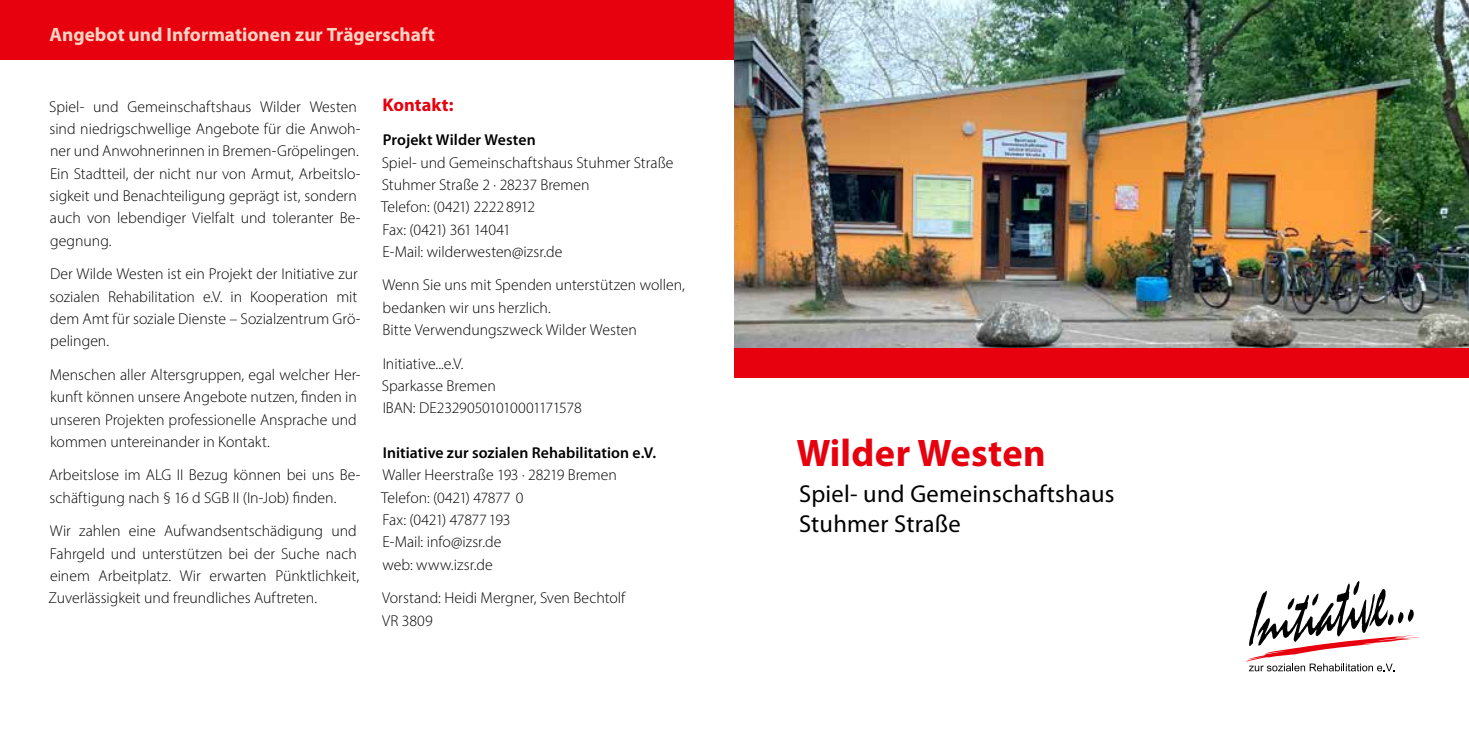
<style>
.page{position:relative;width:1469px;height:735px;background:#fff}
.page>*{position:absolute;margin:0;border:0;box-sizing:border-box;transform-origin:0 0}
.t1{font:700 38.5px "Myriad Pro";letter-spacing:.01em;color:#e7000e}
.t2{font:24.5px/29.8px "Myriad Pro";letter-spacing:.01em;color:#000}
.t3{font:700 19.25px "Myriad Pro";color:#fbd5c3}
.t4{font:700 18.38px "Myriad Pro";color:#e7000e}
.t5{font:300 15.75px/22.4px "Myriad Pro";color:#000}
.t6{font:600 15.75px "Myriad Pro";letter-spacing:.005em;color:#000}
</style>
<div class="page">
<div style="left:734px;top:347px;width:734px;height:30px;background:#e7000e"></div>
<div style="left:0;top:0;width:734px;height:60px;background:#e7000e"></div>
<svg style="left:1246px;top:581px;width:173px;height:90px"></svg>
<img style="left:734px;top:0;width:734px;height:347px">
<p class="t3" style="left:50px;top:21px;width:387px">Angebot und Informationen zur Trägerschaft</p>
<p class="t5" style="left:49px;top:95px;width:313px">Spiel- und Gemeinschaftshaus Wilder Westen sind niedrigschwellige Angebote für die Anwoh&shy;ner und Anwohnerinnen in Bremen-Gröpelingen.<br>Ein Stadtteil, der nicht nur von Armut, Arbeitslo&shy;sigkeit und Benachteiligung geprägt ist, sondern auch von lebendiger Vielfalt und toleranter Be&shy;gegnung.</p>
<p class="t5" style="left:50px;top:262px;width:312px">Der Wilde Westen ist ein Projekt der Initiative zur sozialen Rehabilitation e.V. in Kooperation mit dem Amt für soziale Dienste – Sozialzentrum Grö&shy;pelingen.</p>
<p class="t5" style="left:50px;top:363px;width:312px">Menschen aller Altersgruppen, egal welcher Her&shy;kunft können unsere Angebote nutzen, finden in unseren Projekten professionelle Ansprache und kommen untereinander in Kontakt.</p>
<p class="t5" style="left:49px;top:463px;width:313px">Arbeitslose im ALG II Bezug können bei uns Be&shy;schäftigung nach § 16 d SGB II (In-Job) finden.</p>
<p class="t5" style="left:49px;top:519px;width:312px">Wir zahlen eine Aufwandsentschädigung und Fahrgeld und unterstützen bei der Suche nach einem Arbeitplatz. Wir erwarten Pünktlichkeit, Zuverlässigkeit und freundliches Auftreten.</p>
<p class="t4" style="left:382px;top:92px;width:72px">Kontakt:</p>
<p class="t6" style="left:383px;top:130px;width:154px">Projekt Wilder Westen</p>
<p class="t5" style="left:381px;top:151px;width:294px">Spiel- und Gemeinschaftshaus Stuhmer Straße<br>Stuhmer Straße 2 · 28237 Bremen<br>Telefon: (0421) 2222 8912<br>Fax: (0421) 361 14041<br>E-Mail: wilderwesten@izsr.de</p>
<p class="t5" style="left:382px;top:274px;width:304px">Wenn Sie uns mit Spenden unterstützen wollen, bedanken wir uns herzlich.<br>Bitte Verwendungszweck Wilder Westen</p>
<p class="t5" style="left:382px;top:352px;width:201px">Initiative...e.V.<br>Sparkasse Bremen<br>IBAN: DE23290501010001171578</p>
<p class="t6" style="left:383px;top:442px;width:275px">Initiative zur sozialen Rehabilitation e.V.</p>
<p class="t5" style="left:381px;top:463px;width:237px">Waller Heerstraße 193 · 28219 Bremen<br>Telefon: (0421) 47877 0<br>Fax: (0421) 47877 193<br>E-Mail: info@izsr.de<br>web: www.izsr.de</p>
<p class="t5" style="left:382px;top:586px;width:245px">Vorstand: Heidi Mergner, Sven Bechtolf<br>VR 3809</p>
<h1 class="t1" style="left:796px;top:427px;width:251px">Wilder Westen</h1>
<h2 class="t2" style="left:799px;top:478px;width:317px">Spiel- und Gemeinschaftshaus<br>Stuhmer Straße</h2>
</div>
